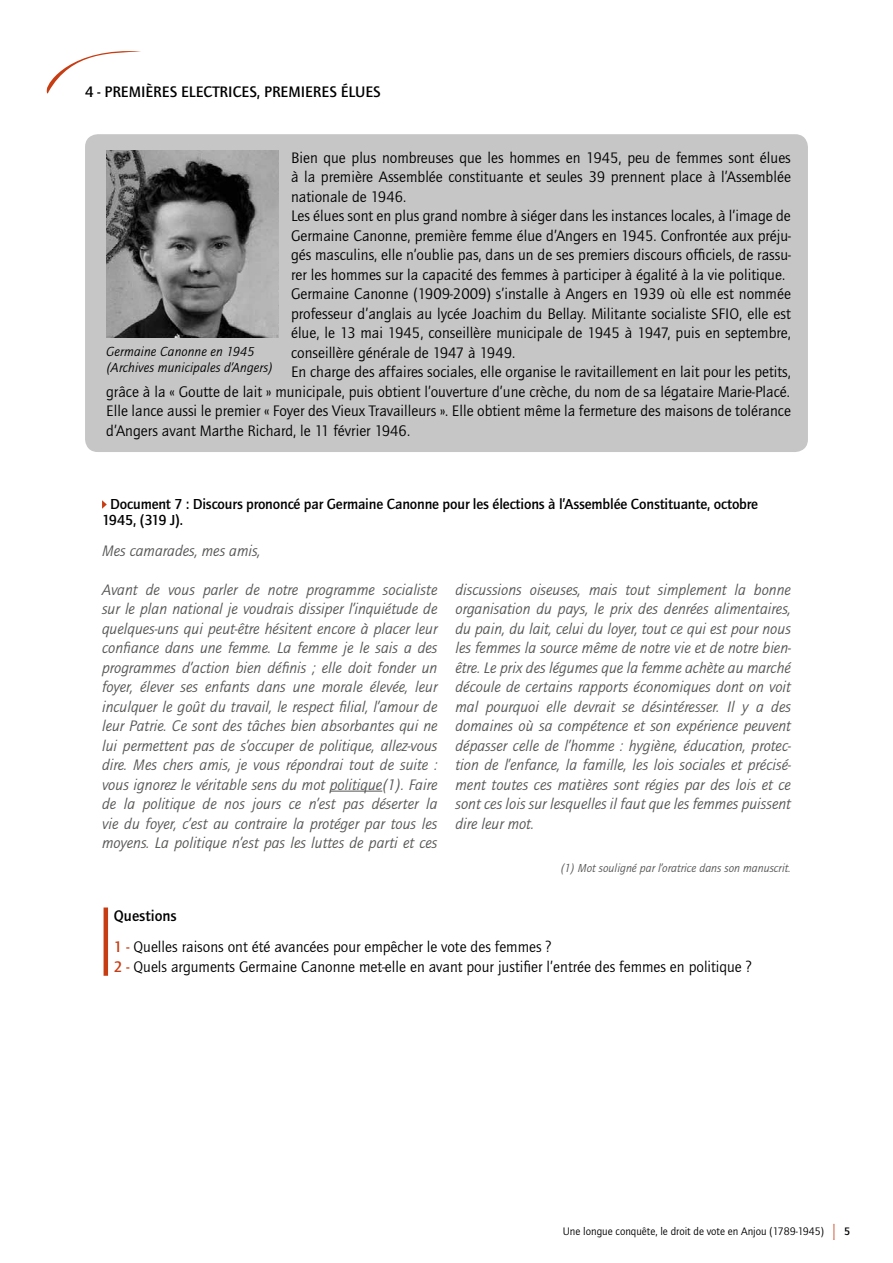
<style>
.page{position:relative;width:893px;height:1263px;background:#fff}
.page>*{position:absolute;margin:0;border:0;box-sizing:border-box;transform-origin:0 0}
.t1{font:italic 15.75px/19.5px "Quay Itc T";color:#575756;text-align:justify}
.t2{font:15.75px/31px "Quay Itc T";color:#000}
.t3{font:700 15.75px "Quay Itc T";color:#000}
.t4{font:700 15px/16.5px "Quay Itc T";letter-spacing:-.01em;color:#000}
.t5{font:italic 13.5px/16.2px "Quay Itc T";letter-spacing:.01em;color:#000}
.t6{font:italic 12px "Quay Itc T";color:#575756}
.t7{font:11.25px "Quay Itc T";color:#000}
.s1{font-weight:700}
.s2{font-weight:700;color:#c73d13}
.s3{font-size:22.5px;color:#c73d13}
</style>
<div class="page">
<svg style="left:102px;top:500px;width:5px;height:9px"></svg>
<div style="left:85px;top:134px;width:723px;height:318px;background:#c6c6c6;border-radius:13px"></div>
<hr style="left:330px;top:791px;width:52px;height:1px;background:#575756">
<img style="left:106px;top:150px;width:172px;height:188px">
<svg style="left:46px;top:51px;width:95px;height:43px"></svg>
<hr style="left:104px;top:907px;width:4px;height:69px;background:#c73d13">
<p class="t3" style="left:85px;top:83px;width:297px">4 - PREMIÈRES ELECTRICES, PREMIERES ÉLUES</p>
<p class="t2" style="left:291px;top:142px;width:501px">Bien que plus nombreuses que les hommes en 1945, peu de femmes sont élues</p>
<p class="t2" style="left:291px;top:161px;width:501px">à la première Assemblée constituante et seules 39 prennent place à l’Assemblée</p>
<p class="t2" style="left:291px;top:181px;width:117px">nationale de 1946.</p>
<p class="t2" style="left:291px;top:200px;width:501px">Les élues sont en plus grand nombre à siéger dans les instances locales, à l’image de</p>
<p class="t2" style="left:291px;top:220px;width:501px">Germaine Canonne, première femme élue d’Angers en 1945. Confrontée aux préju-</p>
<p class="t2" style="left:291px;top:239px;width:501px">gés masculins, elle n’oublie pas, dans un de ses premiers discours officiels, de rassu-</p>
<p class="t2" style="left:291px;top:259px;width:496px">rer les hommes sur la capacité des femmes à participer à égalité à la vie politique.</p>
<p class="t2" style="left:291px;top:278px;width:501px">Germaine Canonne (1909-2009) s’installe à Angers en 1939 où elle est nommée</p>
<p class="t2" style="left:291px;top:298px;width:501px">professeur d’anglais au lycée Joachim du Bellay. Militante socialiste SFIO, elle est</p>
<p class="t2" style="left:291px;top:317px;width:501px">élue, le 13 mai 1945, conseillère municipale de 1945 à 1947, puis en septembre,</p>
<p class="t2" style="left:291px;top:337px;width:226px">conseillère générale de 1947 à 1949.</p>
<p class="t2" style="left:291px;top:356px;width:501px">En charge des affaires sociales, elle organise le ravitaillement en lait pour les petits,</p>
<p class="t2" style="left:106px;top:376px;width:685px">grâce à la « Goutte de lait » municipale, puis obtient l’ouverture d’une crèche, du nom de sa légataire Marie-Placé.</p>
<p class="t2" style="left:106px;top:395px;width:686px">Elle lance aussi le premier « Foyer des Vieux Travailleurs ». Elle obtient même la fermeture des maisons de tolérance</p>
<p class="t2" style="left:106px;top:415px;width:305px">d’Angers avant Marthe Richard, le 11 février 1946.</p>
<p class="t5" style="left:106px;top:343px;width:168px">Germaine Canonne en 1945 (Archives municipales d’Angers)</p>
<p class="t4" style="left:102px;top:495px;width:657px;text-indent:8px">Document 7 : Discours prononcé par Germaine Canonne pour les élections à l’Assemblée Constituante, octobre<br>1945, (319 J).</p>
<p class="t1" style="left:102px;top:540px;width:160px">Mes camarades, mes amis,</p>
<p class="t1" style="left:102px;top:579px;width:337px">Avant de vous parler de notre programme socialiste sur le plan national je voudrais dissiper l’inquiétude de quelques-uns qui peut-être hésitent encore à placer leur confiance dans une femme. La femme je le sais a des programmes d’action bien définis ; elle doit fonder un foyer, élever ses enfants dans une morale élevée, leur inculquer le goût du travail, le respect filial, l’amour de leur Patrie. Ce sont des tâches bien absorbantes qui ne lui permettent pas de s’occuper de politique, allez-vous dire. Mes chers amis, je vous répondrai tout de suite : vous ignorez le véritable sens du mot politique(1). Faire de la politique de nos jours ce n’est pas déserter la vie du foyer, c’est au contraire la protéger par tous les moyens. La politique n’est pas les luttes de parti et ces</p>
<p class="t1" style="left:455px;top:579px;width:337px">discussions oiseuses, mais tout simplement la bonne organisation du pays, le prix des denrées alimentaires, du pain, du lait, celui du loyer, tout ce qui est pour nous les femmes la source même de notre vie et de notre bien&shy;être. Le prix des légumes que la femme achète au marché découle de certains rapports économiques dont on voit mal pourquoi elle devrait se désintéresser. Il y a des domaines où sa compétence et son expérience peuvent dépasser celle de l’homme : hygiène, éducation, protec&shy;tion de l’enfance, la famille, les lois sociales et précisé&shy;ment toutes ces matières sont régies par des lois et ce sont ces lois sur lesquelles il faut que les femmes puissent dire leur mot.</p>
<p class="t6" style="left:560px;top:861px;width:232px">(1) Mot souligné par l’oratrice dans son manuscrit.</p>
<p class="t2" style="left:114px;top:900px;width:439px"><span class="s1">Questions<br></span><span class="s2">1 -</span> Quelles raisons ont été avancées pour empêcher le vote des femmes ?</p>
<p class="t2" style="left:114px;top:951px;width:639px"><span class="s2">2 -</span> Quels arguments Germaine Canonne met-elle en avant pour justifier l’entrée des femmes en politique ?</p>
<p class="t7" style="left:563px;top:1225px;width:289px">Une longue conquête, le droit de vote en Anjou (1789-1945) <span class="s3">l</span> <span class="s1">5</span></p>
</div>
